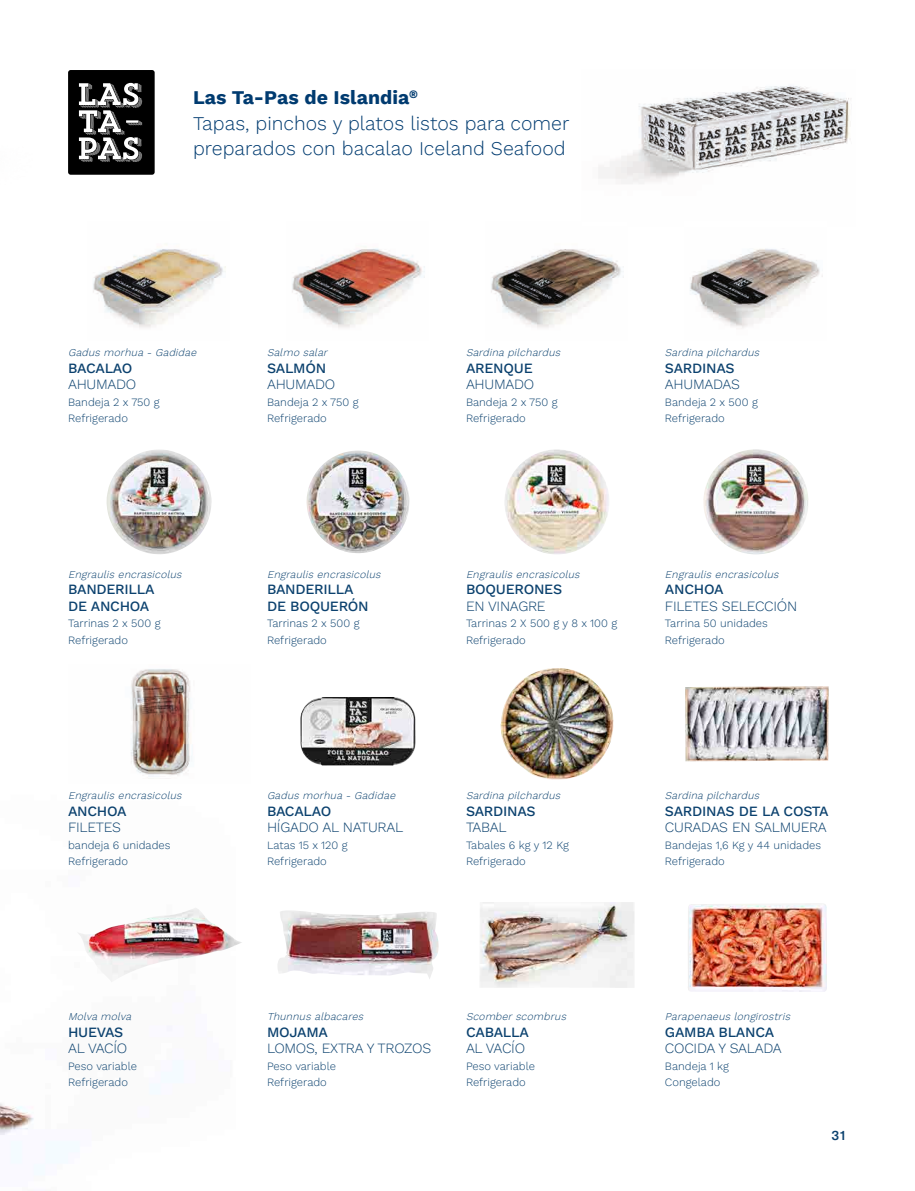
<style>
.page{position:relative;width:915px;height:1191px;background:#fff}
.page>*{position:absolute;margin:0;border:0;box-sizing:border-box;transform-origin:0 0}
.t1{font:300 19.5px/25.5px "Work Sans";color:#003b70}
.t2{font:500 14.25px/16.5px "Work Sans";letter-spacing:-.02em;color:#0b416e}
.t3{font:300 14.25px "Work Sans";letter-spacing:-.02em;color:#0b416e}
.t4{font:500 13.5px "Neue Haas Unica W1 G";color:#0b416e}
.t5{font:300 11.25px/16.5px "Work Sans";color:#0b416e}
.t6{font:italic 300 10.5px "Work Sans";color:#0b416e}
.s1{font-weight:700}
</style>
<div class="page">
<img style="left:278px;top:911px;width:161px;height:68px">
<img style="left:78px;top:908px;width:164px;height:74px">
<img style="left:480px;top:902px;width:154px;height:86px">
<img style="left:688px;top:904px;width:139px;height:88px">
<img style="left:685px;top:686px;width:143px;height:75px">
<img style="left:500px;top:668px;width:114px;height:112px">
<img style="left:300px;top:697px;width:115px;height:68px">
<img style="left:504px;top:449px;width:105px;height:105px;border-radius:52px">
<img style="left:703px;top:449px;width:105px;height:105px;border-radius:52px">
<img style="left:131px;top:669px;width:61px;height:108px">
<img style="left:306px;top:450px;width:103px;height:103px">
<img style="left:106px;top:450px;width:106px;height:104px">
<img style="left:93px;top:244px;width:133px;height:84px">
<img style="left:292px;top:248px;width:133px;height:80px">
<img style="left:491px;top:249px;width:133px;height:79px">
<img style="left:690px;top:249px;width:133px;height:79px">
<img style="left:598px;top:86px;width:252px;height:98px">
<div style="left:68px;top:70px;width:87px;height:105px;background:#000;border-radius:3px"></div>
<svg style="left:79px;top:83px;width:63px;height:79px"></svg>
<h1 class="t1" style="left:193px;top:84px;width:378px"><span class="s1">Las Ta-Pas de Islandia</span><sup>®<br></sup>Tapas, pinchos y platos listos para comer preparados con bacalao Iceland Seafood</h1>
<p class="t6" style="left:68px;top:345px;width:133px">Gadusmorhua-Gadidae</p>
<p class="t2" style="left:68px;top:359px;width:66px">BACALAO</p>
<p class="t3" style="left:68px;top:374px;width:70px">AHUMADO</p>
<p class="t5" style="left:68px;top:393px;width:93px">Bandeja 2 x 750 g<br>Refrigerado</p>
<p class="t6" style="left:68px;top:566px;width:118px">Engraulisencrasicolus</p>
<p class="t2" style="left:68px;top:581px;width:88px">BANDERILLA<br>DE ANCHOA</p>
<p class="t5" style="left:68px;top:615px;width:94px">Tarrinas 2 x 500 g<br>Refrigerado</p>
<p class="t6" style="left:68px;top:787px;width:118px">Engraulisencrasicolus</p>
<p class="t2" style="left:68px;top:802px;width:60px">ANCHOA</p>
<p class="t3" style="left:68px;top:816px;width:54px">FILETES</p>
<p class="t5" style="left:68px;top:836px;width:104px">bandeja 6 unidades<br>Refrigerado</p>
<p class="t6" style="left:68px;top:1009px;width:68px">Molvamolva</p>
<p class="t2" style="left:68px;top:1023px;width:57px">HUEVAS</p>
<p class="t3" style="left:68px;top:1038px;width:61px">AL VACÍO</p>
<p class="t5" style="left:68px;top:1057px;width:70px">Peso variable<br>Refrigerado</p>
<p class="t6" style="left:267px;top:345px;width:65px">Salmo salar</p>
<p class="t2" style="left:267px;top:359px;width:61px">SALMÓN</p>
<p class="t3" style="left:267px;top:374px;width:70px">AHUMADO</p>
<p class="t5" style="left:267px;top:393px;width:93px">Bandeja 2 x 750 g<br>Refrigerado</p>
<p class="t6" style="left:466px;top:345px;width:99px">Sardinapilchardus</p>
<p class="t2" style="left:466px;top:359px;width:68px">ARENQUE</p>
<p class="t3" style="left:466px;top:374px;width:70px">AHUMADO</p>
<p class="t5" style="left:466px;top:393px;width:93px">Bandeja 2 x 750 g<br>Refrigerado</p>
<p class="t6" style="left:664px;top:345px;width:99px">Sardinapilchardus</p>
<p class="t2" style="left:664px;top:359px;width:71px">SARDINAS</p>
<p class="t3" style="left:664px;top:374px;width:76px">AHUMADAS</p>
<p class="t5" style="left:664px;top:393px;width:94px">Bandeja 2 x 500 g<br>Refrigerado</p>
<p class="t6" style="left:267px;top:566px;width:118px">Engraulisencrasicolus</p>
<p class="t2" style="left:267px;top:581px;width:103px">BANDERILLA<br>DE BOQUERÓN</p>
<p class="t5" style="left:267px;top:615px;width:94px">Tarrinas 2 x 500 g<br>Refrigerado</p>
<p class="t6" style="left:267px;top:787px;width:133px">Gadusmorhua-Gadidae</p>
<p class="t2" style="left:267px;top:802px;width:66px">BACALAO</p>
<p class="t3" style="left:267px;top:816px;width:138px">HÍGADO AL NATURAL</p>
<p class="t5" style="left:267px;top:836px;width:82px">Latas 15 x 120 g<br>Refrigerado</p>
<p class="t6" style="left:466px;top:566px;width:118px">Engraulisencrasicolus</p>
<p class="t2" style="left:466px;top:581px;width:98px">BOQUERONES</p>
<p class="t3" style="left:466px;top:595px;width:81px">EN VINAGRE</p>
<p class="t5" style="left:466px;top:615px;width:153px">Tarrinas 2 X 500 g y 8 x 100 g<br>Refrigerado</p>
<p class="t6" style="left:664px;top:566px;width:118px">Engraulisencrasicolus</p>
<p class="t2" style="left:664px;top:581px;width:60px">ANCHOA</p>
<p class="t3" style="left:664px;top:595px;width:134px">FILETES SELECCIÓN</p>
<p class="t5" style="left:664px;top:615px;width:104px">Tarrina 50 unidades<br>Refrigerado</p>
<p class="t6" style="left:466px;top:787px;width:99px">Sardinapilchardus</p>
<p class="t2" style="left:466px;top:802px;width:71px">SARDINAS</p>
<p class="t3" style="left:466px;top:816px;width:42px">TABAL</p>
<p class="t5" style="left:466px;top:836px;width:104px">Tabales 6 kg y 12 Kg<br>Refrigerado</p>
<p class="t6" style="left:664px;top:787px;width:99px">Sardinapilchardus</p>
<p class="t2" style="left:664px;top:802px;width:165px">SARDINAS DE LA COSTA</p>
<p class="t3" style="left:664px;top:816px;width:163px">CURADAS EN SALMUERA</p>
<p class="t5" style="left:664px;top:836px;width:158px">Bandejas 1,6 Kg y 44 unidades<br>Refrigerado</p>
<p class="t6" style="left:267px;top:1009px;width:101px">Thunnusalbacares</p>
<p class="t2" style="left:267px;top:1023px;width:62px">MOJAMA</p>
<p class="t3" style="left:267px;top:1038px;width:166px">LOMOS, EXTRA Y TROZOS</p>
<p class="t5" style="left:267px;top:1057px;width:70px">Peso variable<br>Refrigerado</p>
<p class="t6" style="left:466px;top:1009px;width:105px">Scomberscombrus</p>
<p class="t2" style="left:466px;top:1023px;width:64px">CABALLA</p>
<p class="t3" style="left:466px;top:1038px;width:61px">AL VACÍO</p>
<p class="t5" style="left:466px;top:1057px;width:70px">Peso variable<br>Refrigerado</p>
<p class="t6" style="left:664px;top:1009px;width:130px">Parapenaeuslongirostris</p>
<p class="t2" style="left:664px;top:1023px;width:111px">GAMBA BLANCA</p>
<p class="t3" style="left:664px;top:1038px;width:118px">COCIDA Y SALADA</p>
<p class="t5" style="left:664px;top:1057px;width:66px">Bandeja 1 kg<br>Congelado</p>
<p class="t4" style="left:831px;top:1125px;width:17px">31</p>
</div>
